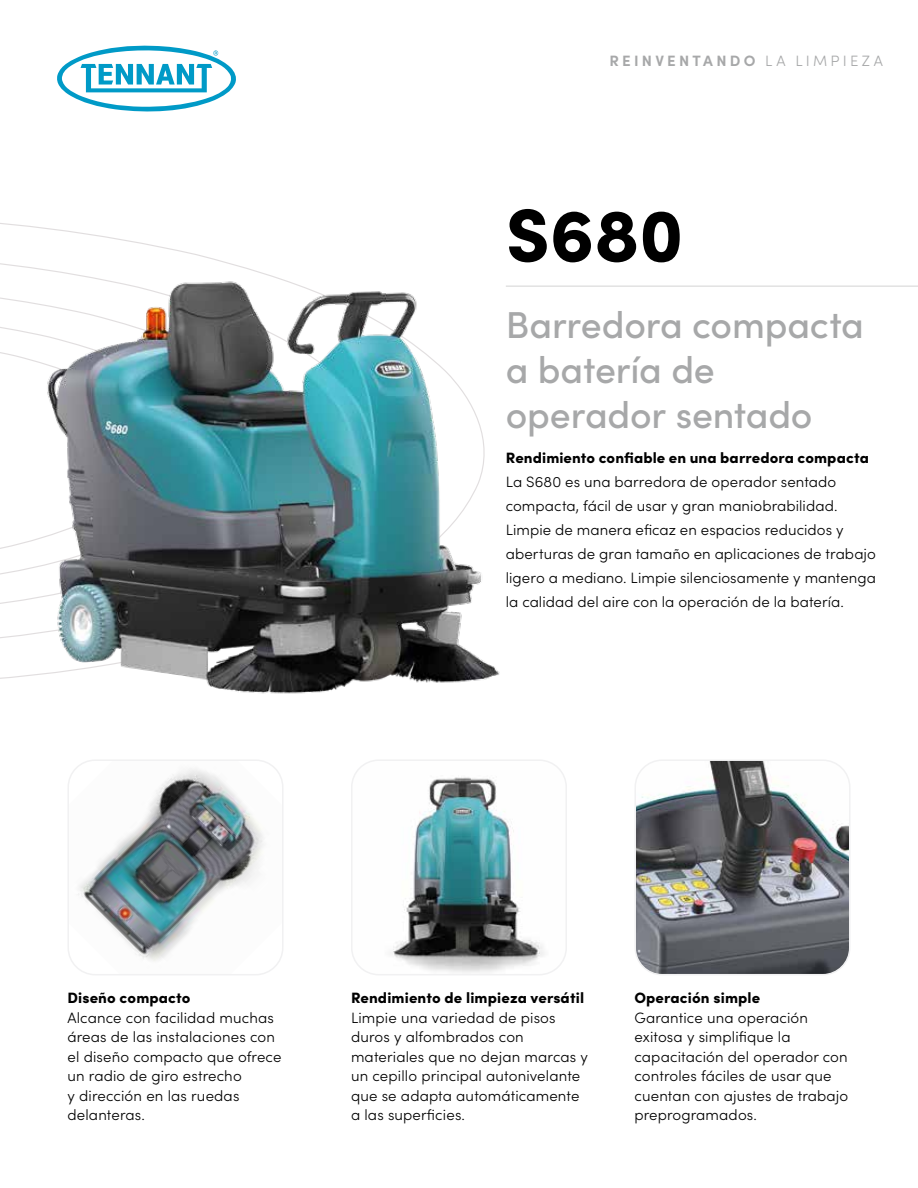
<style>
.page{position:relative;width:918px;height:1188px;background:#fff}
.page>*{position:absolute;margin:0;border:0;box-sizing:border-box;transform-origin:0 0}
.t1{font:900 75px "Sofia Pro";color:#000}
.t2{font:500 37.5px/45px "Sofia Pro";letter-spacing:-.005em;color:#a7a8a9}
.t3{font:300 15px/19.5px "Sofia Pro";letter-spacing:.01em;color:#000}
.t4{font:900 15px "Sofia Pro";letter-spacing:.01em;color:#000}
.t5{font:700 15px "Sofia Pro";letter-spacing:.215em;color:#a7a8a9}
.s1{font-weight:300}
</style>
<div class="page">
<img style="left:68px;top:762px;width:213px;height:213px">
<div style="left:68px;top:759px;width:216px;height:216px;border:2px solid #f1f1f2;border-radius:27px"></div>
<img style="left:354px;top:762px;width:210px;height:210px">
<div style="left:351px;top:759px;width:216px;height:216px;border:2px solid #f1f1f2;border-radius:27px"></div>
<img style="left:637px;top:762px;width:213px;height:213px">
<div style="left:634px;top:759px;width:216px;height:216px;border:2px solid #f1f1f2;border-radius:27px"></div>
<svg style="left:57px;top:45px;width:179px;height:67px"></svg>
<hr style="left:506px;top:286px;width:412px;height:1px;background:#d3d3d4">
<img style="left:0;top:223px;width:532px;height:471px">
<p class="t5" style="left:609px;top:49px;width:275px">REINVENTANDO <span class="s1">LA LIMPIEZA</span></p>
<h1 class="t1" style="left:506px;top:176px;width:179px">S680</h1>
<h2 class="t2" style="left:506px;top:300px;width:360px">Barredora compacta a batería de operador sentado</h2>
<p class="t4" style="left:506px;top:446px;width:365px">Rendimiento confiable en una barredora compacta</p>
<p class="t3" style="left:506px;top:469px;width:372px;line-height:24px">La S680 es una barredora de operador sentado compacta, fácil de usar y gran maniobrabilidad.<br>Limpie de manera eficaz en espacios reducidos y aberturas de gran tamaño en aplicaciones de trabajo ligero a mediano. Limpie silenciosamente y mantenga la calidad del aire con la operación de la batería.</p>
<p class="t4" style="left:68px;top:986px;width:125px">Diseño compacto</p>
<p class="t3" style="left:68px;top:1007px;width:216px">Alcance con facilidad muchas áreas de las instalaciones con el diseño compacto que ofrece un radio de giro estrecho<br>y dirección en las ruedas delanteras.</p>
<p class="t4" style="left:351px;top:986px;width:235px">Rendimiento de limpieza versátil</p>
<p class="t3" style="left:351px;top:1007px;width:238px">Limpie una variedad de pisos duros y alfombrados con materiales que no dejan marcas y un cepillo principal autonivelante que se adapta automáticamente a las superficies.</p>
<p class="t4" style="left:634px;top:986px;width:127px">Operación simple</p>
<p class="t3" style="left:634px;top:1007px;width:215px">Garantice una operación exitosa y simplifique la capacitación del operador con controles fáciles de usar que cuentan con ajustes de trabajo preprogramados.</p>
</div>
